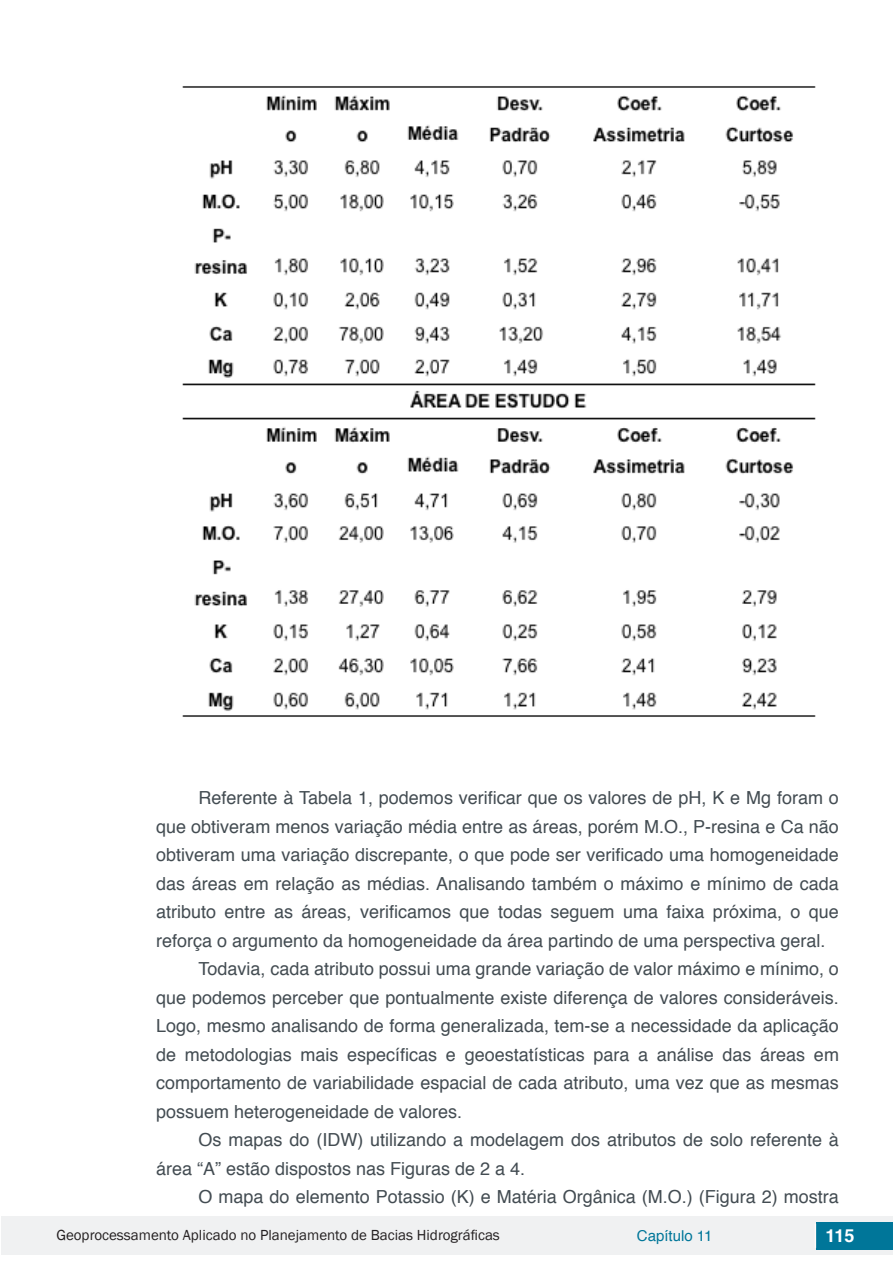
<style>
.page{position:relative;width:893px;height:1263px;background:#fff}
.page>*{position:absolute;margin:0;border:0;box-sizing:border-box;transform-origin:0 0}
.t1{font:18px "Helvetica";color:#434c52}
.t2{font:700 18px "Helvetica";color:#fff}
.t3{font:15px "Franklin Gothic";color:#231f20}
.t4{font:15px "Helvetica";color:#007699}
</style>
<div class="page">
<div style="left:1px;top:1216px;width:891px;height:38px;background:#f0f1f2"></div>
<div style="left:816px;top:1222px;width:77px;height:27px;background:#007699"></div>
<svg style="left:815px;top:1224px;width:1px;height:24px"></svg>
<img style="left:182px;top:86px;width:634px;height:631px">
<p class="t1" style="left:199px;top:784px;width:642px">Referente à Tabela 1, podemos verificar que os valores de pH, K e Mg foram o</p>
<p class="t1" style="left:156px;top:813px;width:684px">que obtiveram menos variação média entre as áreas, porém M.O., P-resina e Ca não</p>
<p class="t1" style="left:156px;top:841px;width:684px">obtiveram uma variação discrepante, o que pode ser verificado uma homogeneidade</p>
<p class="t1" style="left:156px;top:870px;width:684px">das áreas em relação as médias. Analisando também o máximo e mínimo de cada</p>
<p class="t1" style="left:156px;top:898px;width:684px">atributo entre as áreas, verificamos que todas seguem uma faixa próxima, o que</p>
<p class="t1" style="left:156px;top:927px;width:671px">reforça o argumento da homogeneidade da área partindo de uma perspectiva geral.</p>
<p class="t1" style="left:199px;top:955px;width:642px">Todavia, cada atributo possui uma grande variação de valor máximo e mínimo, o</p>
<p class="t1" style="left:156px;top:984px;width:684px">que podemos perceber que pontualmente existe diferença de valores consideráveis.</p>
<p class="t1" style="left:156px;top:1012px;width:684px">Logo, mesmo analisando de forma generalizada, tem-se a necessidade da aplicação</p>
<p class="t1" style="left:156px;top:1041px;width:684px">de metodologias mais específicas e geoestatísticas para a análise das áreas em</p>
<p class="t1" style="left:156px;top:1069px;width:684px">comportamento de variabilidade espacial de cada atributo, uma vez que as mesmas</p>
<p class="t1" style="left:156px;top:1098px;width:308px">possuem heterogeneidade de valores.</p>
<p class="t1" style="left:199px;top:1126px;width:642px">Os mapas do (IDW) utilizando a modelagem dos atributos de solo referente à</p>
<p class="t1" style="left:156px;top:1155px;width:371px">área “A” estão dispostos nas Figuras de 2 a 4.</p>
<p class="t1" style="left:199px;top:1183px;width:642px">O mapa do elemento Potassio (K) e Matéria Orgânica (M.O.) (Figura 2) mostra</p>
<p class="t3" style="left:56px;top:1226px;width:445px">Geoprocessamento Aplicado no Planejamento de Bacias Hidrográficas</p>
<p class="t4" style="left:637px;top:1224px;width:77px">Capítulo 11</p>
<p class="t2" style="left:825px;top:1221px;width:31px">115</p>
</div>
